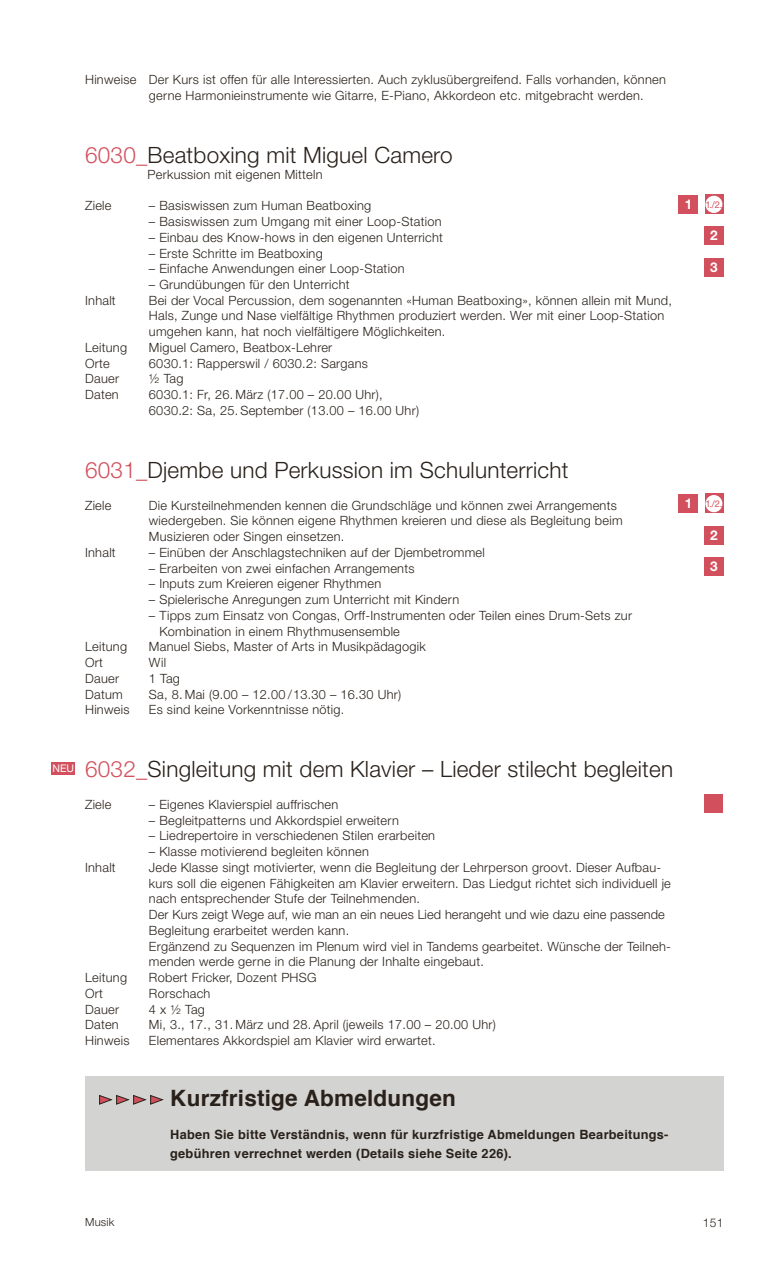
<style>
.page{position:relative;width:766px;height:1263px;background:#fff}
.page>*{position:absolute;margin:0;border:0;box-sizing:border-box;transform-origin:0 0}
.t1{font:300 22.5px "Helvetica Neue LT Std";letter-spacing:.01em;color:#29211a}
.t2{font:700 22.5px "Helvetica";letter-spacing:.01em;color:#29211a}
.t3{font:700 13.5px "Helvetica Neue LT Std";color:#fff}
.t4{font:300 12.75px/15.8px "Helvetica Neue LT Std";letter-spacing:.02em;color:#29211a}
.t5{font:700 12.75px/19.5px "Helvetica";letter-spacing:.02em;color:#29211a}
.t6{font:300 12px "Helvetica Neue LT Std";color:#29211a}
.t7{font:300 11.25px "Helvetica Neue LT Std";letter-spacing:.02em;color:#29211a}
.t8{font:10.5px "Helvetica Neue LT Std";color:#fff}
.t9{font:9.3px "Helvetica Neue LT Std";color:#d2505d}
.s1{color:#d2505d}
.s2{font-weight:700;font-size:13.5px;color:#fff}
</style>
<div class="page">
<div style="left:678px;top:195px;width:19px;height:19px;background:#d2505d"></div>
<svg style="left:705px;top:195px;width:18px;height:19px"></svg>
<div style="left:705px;top:196px;width:17px;height:17px;background:#fff;border-radius:50%"></div>
<div style="left:704px;top:227px;width:19px;height:18px;background:#d2505d"></div>
<div style="left:704px;top:258px;width:19px;height:19px;background:#d2505d"></div>
<div style="left:678px;top:494px;width:19px;height:19px;background:#d2505d"></div>
<svg style="left:705px;top:494px;width:18px;height:19px"></svg>
<div style="left:705px;top:495px;width:17px;height:17px;background:#fff;border-radius:50%"></div>
<div style="left:704px;top:526px;width:19px;height:18px;background:#d2505d"></div>
<div style="left:704px;top:557px;width:19px;height:19px;background:#d2505d"></div>
<div style="left:704px;top:794px;width:18px;height:18px;background:#d2505d"></div>
<div style="left:85px;top:1076px;width:638px;height:95px;background:#d3d3d2"></div>
<svg style="left:99px;top:1095px;width:65px;height:10px"></svg>
<div style="left:51px;top:762px;width:24px;height:12px;background:#d2505d"></div>
<p class="t4" style="left:149px;top:72px;width:518px;text-indent:-64px">Hinweise Der Kurs ist offen für alle Interessierten. Auch zyklusübergreifend. Falls vorhanden, können gerne Harmonieinstrumente wie Gitarre, E-Piano, Akkordeon etc. mitgebracht werden.</p>
<h1 class="t1" style="left:85px;top:141px;width:369px"><span class="s1">6030_</span>Beatboxing mit Miguel Camero</h1>
<p class="t4" style="left:147px;top:166px;width:176px">Perkussion mit eigenen Mitteln</p>
<p class="t4" style="left:85px;top:198px;width:28px">Ziele</p>
<p class="t4" style="left:149px;top:198px;width:224px">– Basiswissen zum Human Beatboxing</p>
<p class="t4" style="left:149px;top:213px;width:294px">– Basiswissen zum Umgang mit einer Loop-Station</p>
<p class="t4" style="left:149px;top:229px;width:295px">– Einbau des Know-hows in den eigenen Unterricht</p>
<p class="t4" style="left:149px;top:245px;width:175px">– Erste Schritte im Beatboxing</p>
<p class="t4" style="left:149px;top:261px;width:257px">– Einfache Anwendungen einer Loop-Station</p>
<p class="t4" style="left:149px;top:276px;width:202px">– Grundübungen für den Unterricht</p>
<p class="t4" style="left:85px;top:292px;width:32px">Inhalt</p>
<p class="t4" style="left:149px;top:292px;width:524px">Bei der Vocal Percussion, dem sogenannten «Human Beatboxing», können allein mit Mund,<br>Hals, Zunge und Nase vielfältige Rhythmen produziert werden. Wer mit einer Loop-Station umgehen kann, hat noch vielfältigere Möglichkeiten.</p>
<p class="t4" style="left:85px;top:339px;width:43px">Leitung</p>
<p class="t4" style="left:149px;top:339px;width:185px">Miguel Camero, Beatbox-Lehrer</p>
<p class="t4" style="left:85px;top:355px;width:26px">Orte</p>
<p class="t4" style="left:149px;top:355px;width:220px">6030.1: Rapperswil / 6030.2: Sargans</p>
<p class="t4" style="left:85px;top:371px;width:35px">Dauer</p>
<p class="t4" style="left:149px;top:371px;width:36px">½ Tag</p>
<p class="t4" style="left:85px;top:387px;width:35px">Daten</p>
<p class="t4" style="left:149px;top:387px;width:271px">6030.1: Fr, 26. März (17.00 – 20.00 Uhr),<br>6030.2: Sa, 25. September (13.00 – 16.00 Uhr)</p>
<p class="t9" style="left:684px;top:199px;width:39px"><span class="s2">1</span> 1./2.</p>
<p class="t3" style="left:710px;top:227px;width:9px">2</p>
<p class="t3" style="left:710px;top:259px;width:9px">3</p>
<h1 class="t1" style="left:85px;top:456px;width:484px"><span class="s1">6031_</span>Djembe und Perkussion im Schulunterricht</h1>
<p class="t4" style="left:85px;top:497px;width:28px">Ziele</p>
<p class="t4" style="left:149px;top:497px;width:475px">Die Kursteilnehmenden kennen die Grundschläge und können zwei Arrangements wiedergeben. Sie können eigene Rhythmen kreieren und diese als Begleitung beim<br>Musizieren oder Singen einsetzen.</p>
<p class="t4" style="left:85px;top:544px;width:32px">Inhalt</p>
<p class="t4" style="left:149px;top:544px;width:337px">– Einüben der Anschlagstechniken auf der Djembetrommel</p>
<p class="t4" style="left:149px;top:560px;width:267px">– Erarbeiten von zwei einfachen Arrangements</p>
<p class="t4" style="left:149px;top:576px;width:234px">– Inputs zum Kreieren eigener Rhythmen</p>
<p class="t4" style="left:149px;top:591px;width:312px">– Spielerische Anregungen zum Unterricht mit Kindern</p>
<p class="t4" style="left:159px;top:607px;width:474px;text-indent:-10px">– Tipps zum Einsatz von Congas, Orff-Instrumenten oder Teilen eines Drum-Sets zur<br>Kombination in einem Rhythmusensemble</p>
<p class="t4" style="left:85px;top:639px;width:43px">Leitung</p>
<p class="t4" style="left:149px;top:639px;width:278px">Manuel Siebs, Master of Arts in Musikpädagogik</p>
<p class="t4" style="left:85px;top:654px;width:19px">Ort</p>
<p class="t4" style="left:149px;top:654px;width:19px">Wil</p>
<p class="t4" style="left:85px;top:670px;width:35px">Dauer</p>
<p class="t4" style="left:149px;top:670px;width:33px">1 Tag</p>
<p class="t4" style="left:85px;top:686px;width:39px">Datum</p>
<p class="t4" style="left:149px;top:686px;width:254px">Sa, 8. Mai (9.00 – 12.00 /13.30 – 16.30 Uhr)</p>
<p class="t4" style="left:85px;top:702px;width:46px">Hinweis</p>
<p class="t4" style="left:149px;top:702px;width:197px">Es sind keine Vorkenntnisse nötig.</p>
<p class="t9" style="left:684px;top:498px;width:39px"><span class="s2">1</span> 1./2.</p>
<p class="t3" style="left:710px;top:526px;width:9px">2</p>
<p class="t3" style="left:710px;top:558px;width:9px">3</p>
<p class="t8" style="left:52px;top:762px;width:23px">NEU</p>
<h1 class="t1" style="left:85px;top:755px;width:589px"><span class="s1">6032_</span>Singleitung mit dem Klavier – Lieder stilecht begleiten</h1>
<p class="t4" style="left:85px;top:796px;width:28px">Ziele</p>
<p class="t4" style="left:149px;top:796px;width:191px">– Eigenes Klavierspiel auffrischen</p>
<p class="t4" style="left:149px;top:812px;width:251px">– Begleitpatterns und Akkordspiel erweitern</p>
<p class="t4" style="left:149px;top:828px;width:287px">– Liedrepertoire in verschiedenen Stilen erarbeiten</p>
<p class="t4" style="left:149px;top:843px;width:221px">– Klasse motivierend begleiten können</p>
<p class="t4" style="left:85px;top:859px;width:32px">Inhalt</p>
<p class="t4" style="left:149px;top:859px;width:523px">Jede Klasse singt motivierter, wenn die Begleitung der Lehrperson groovt. Dieser Aufbau&shy;kurs soll die eigenen Fähigkeiten am Klavier erweitern. Das Liedgut richtet sich individuell je nach entsprechender Stufe der Teilnehmenden.<br>Der Kurs zeigt Wege auf, wie man an ein neues Lied herangeht und wie dazu eine passende Begleitung erarbeitet werden kann.<br>Ergänzend zu Sequenzen im Plenum wird viel in Tandems gearbeitet. Wünsche der Teilneh&shy;menden werde gerne in die Planung der Inhalte eingebaut.</p>
<p class="t4" style="left:85px;top:969px;width:43px">Leitung</p>
<p class="t4" style="left:149px;top:969px;width:169px">Robert Fricker, Dozent PHSG</p>
<p class="t4" style="left:85px;top:985px;width:19px">Ort</p>
<p class="t4" style="left:149px;top:985px;width:63px">Rorschach</p>
<p class="t4" style="left:85px;top:1001px;width:35px">Dauer</p>
<p class="t4" style="left:149px;top:1001px;width:58px">4 x ½ Tag</p>
<p class="t4" style="left:85px;top:1016px;width:35px">Daten</p>
<p class="t4" style="left:149px;top:1016px;width:348px">Mi, 3., 17., 31. März und 28. April (jeweils 17.00 – 20.00 Uhr)</p>
<p class="t4" style="left:85px;top:1032px;width:46px">Hinweis</p>
<p class="t4" style="left:149px;top:1032px;width:288px">Elementares Akkordspiel am Klavier wird erwartet.</p>
<h1 class="t2" style="left:170px;top:1080px;width:287px">Kurzfristige Abmeldungen</h1>
<p class="t5" style="left:170px;top:1124px;width:499px">Haben Sie bitte Verständnis, wenn für kurzfristige Abmeldungen Bearbeitungs&shy;gebühren verrechnet werden (Details siehe Seite 226).</p>
<p class="t7" style="left:85px;top:1215px;width:31px">Musik</p>
<p class="t6" style="left:702px;top:1215px;width:22px">151</p>
</div>
